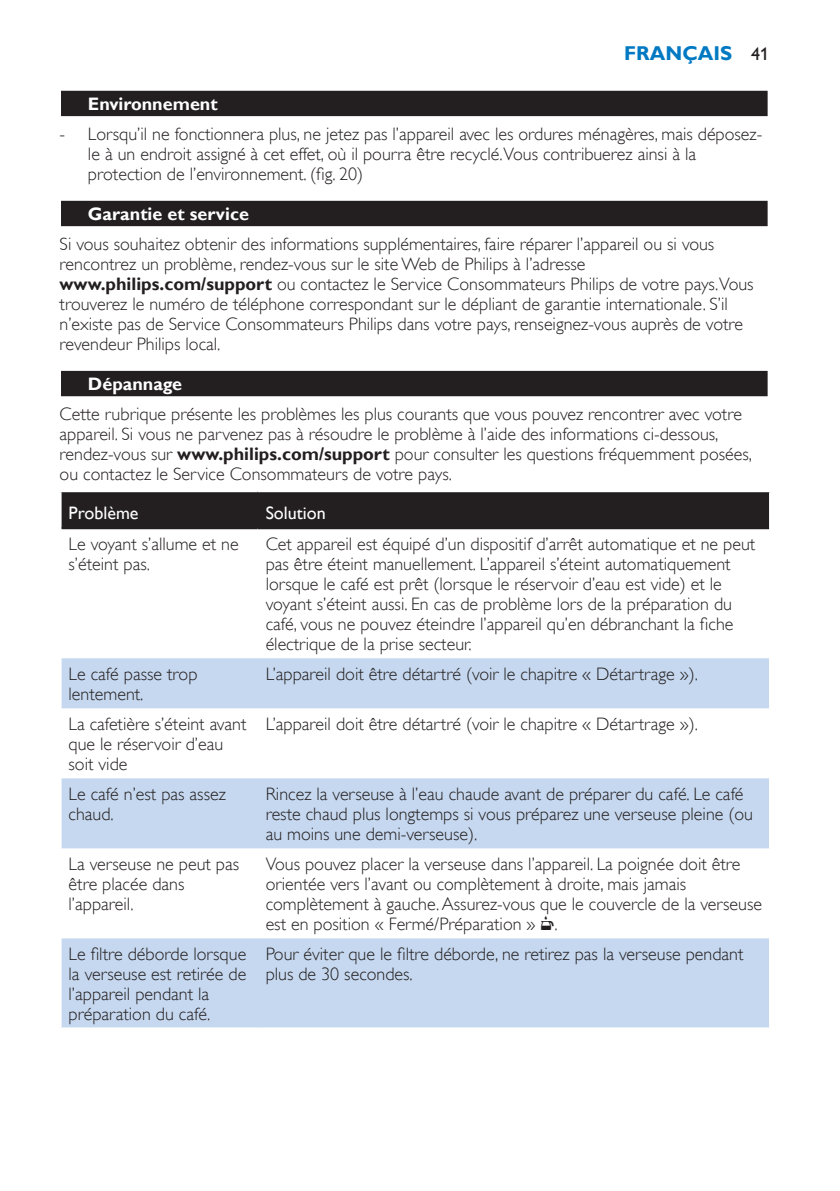
<style>
.page{position:relative;width:840px;height:1191px;background:#fff}
.page>*{position:absolute;margin:0;border:0;box-sizing:border-box;transform-origin:0 0}
.t1{font:700 20px "Gill Sans Alt One WGL";color:#0079c2}
.t2{font:18px/20px "Gill Sans Alt One WGL Light";color:#231f20}
.t3{font:700 18px "Gill Sans Alt One WGL";color:#fff}
.t4{font:18px "Gill Sans Alt One WGL";color:#fff}
.s1{font-weight:400;font-size:18px;color:#231f20}
.s2{font-family:"Gill Sans Alt One WGL";font-weight:700}
.s3{font-family:"Philipslll Font"}
</style>
<div class="page">
<div style="left:60px;top:90px;width:708px;height:28px;background:#e4e3e3"></div>
<div style="left:61px;top:91px;width:706px;height:25px;background:#231f20"></div>
<div style="left:60px;top:200px;width:708px;height:28px;background:#d9d9d9"></div>
<div style="left:61px;top:201px;width:706px;height:25px;background:#231f20"></div>
<div style="left:60px;top:370px;width:708px;height:28px;background:#c9c8c8"></div>
<div style="left:61px;top:371px;width:706px;height:25px;background:#231f20"></div>
<div style="left:62px;top:492px;width:706px;height:35px;background:#231f20"></div>
<svg style="left:62px;top:658px;width:706px;height:369px;fill:#c6d8ef"></svg>
<hr style="left:62px;top:527px;width:195px;height:2px;background:#231f20">
<hr style="left:257px;top:527px;width:511px;height:2px;background:#231f20">
<p class="t1" style="left:623px;top:40px;width:146px">Français <span class="s1">41</span></p>
<p class="t3" style="left:88px;top:92px;width:131px">Environnement</p>
<p class="t2" style="left:88px;top:124px;width:675px;text-indent:-28px">- Lorsqu’il ne fonctionnera plus, ne jetez pas l’appareil avec les ordures ménagères, mais déposez&shy;le à un endroit assigné à cet effet, où il pourra être recyclé.Vous contribuerez ainsi à la protection de l’environnement. (fig. 20)</p>
<p class="t3" style="left:88px;top:202px;width:162px">Garantie et service</p>
<p class="t2" style="left:60px;top:234px;width:695px">Si vous souhaitez obtenir des informations supplémentaires, faire réparer l’appareil ou si vous rencontrez un problème, rendez-vous sur le site Web de Philips à l’adresse <span class="s2">www.philips.com/support</span> ou contactez le Service Consommateurs Philips de votre pays.Vous trouverez le numéro de téléphone correspondant sur le dépliant de garantie internationale. S’il n’existe pas de Service Consommateurs Philips dans votre pays, renseignez-vous auprès de votre revendeur Philips local.</p>
<p class="t3" style="left:88px;top:372px;width:96px">Dépannage</p>
<p class="t2" style="left:60px;top:404px;width:693px">Cette rubrique présente les problèmes les plus courants que vous pouvez rencontrer avec votre appareil. Si vous ne parvenez pas à résoudre le problème à l’aide des informations ci-dessous, rendez-vous sur <span class="s2">www.philips.com/support</span> pour consulter les questions fréquemment posées, ou contactez le Service Consommateurs de votre pays.</p>
<p class="t4" style="left:69px;top:501px;width:71px">Problème</p>
<p class="t4" style="left:265px;top:501px;width:61px">Solution</p>
<p class="t2" style="left:69px;top:534px;width:171px">Le voyant s’allume et ne s’éteint pas.</p>
<p class="t2" style="left:265px;top:534px;width:491px">Cet appareil est équipé d’un dispositif d’arrêt automatique et ne peut pas être éteint manuellement. L’appareil s’éteint automatiquement lorsque le café est prêt (lorsque le réservoir d’eau est vide) et le voyant s’éteint aussi. En cas de problème lors de la préparation du café, vous ne pouvez éteindre l’appareil qu’en débranchant la fiche électrique de la prise secteur.</p>
<p class="t2" style="left:69px;top:664px;width:130px">Le café passe trop lentement.</p>
<p class="t2" style="left:265px;top:664px;width:433px">L’appareil doit être détartré (voir le chapitre « Détartrage »).</p>
<p class="t2" style="left:69px;top:714px;width:179px">La cafetière s’éteint avant que le réservoir d’eau soit vide</p>
<p class="t2" style="left:265px;top:714px;width:433px">L’appareil doit être détartré (voir le chapitre « Détartrage »).</p>
<p class="t2" style="left:69px;top:784px;width:159px">Le café n’est pas assez chaud.</p>
<p class="t2" style="left:265px;top:784px;width:488px">Rincez la verseuse à l’eau chaude avant de préparer du café. Le café reste chaud plus longtemps si vous préparez une verseuse pleine (ou au moins une demi-verseuse).</p>
<p class="t2" style="left:69px;top:854px;width:172px">La verseuse ne peut pas être placée dans l’appareil.</p>
<p class="t2" style="left:265px;top:854px;width:497px">Vous pouvez placer la verseuse dans l’appareil. La poignée doit être orientée vers l’avant ou complètement à droite, mais jamais complètement à gauche. Assurez-vous que le couvercle de la verseuse est en position « Fermé/Préparation » <span class="s3">r</span>.</p>
<p class="t2" style="left:69px;top:944px;width:179px">Le filtre déborde lorsque la verseuse est retirée de l’appareil pendant la préparation du café.</p>
<p class="t2" style="left:265px;top:944px;width:479px">Pour éviter que le filtre déborde, ne retirez pas la verseuse pendant plus de 30 secondes.</p>
</div>
